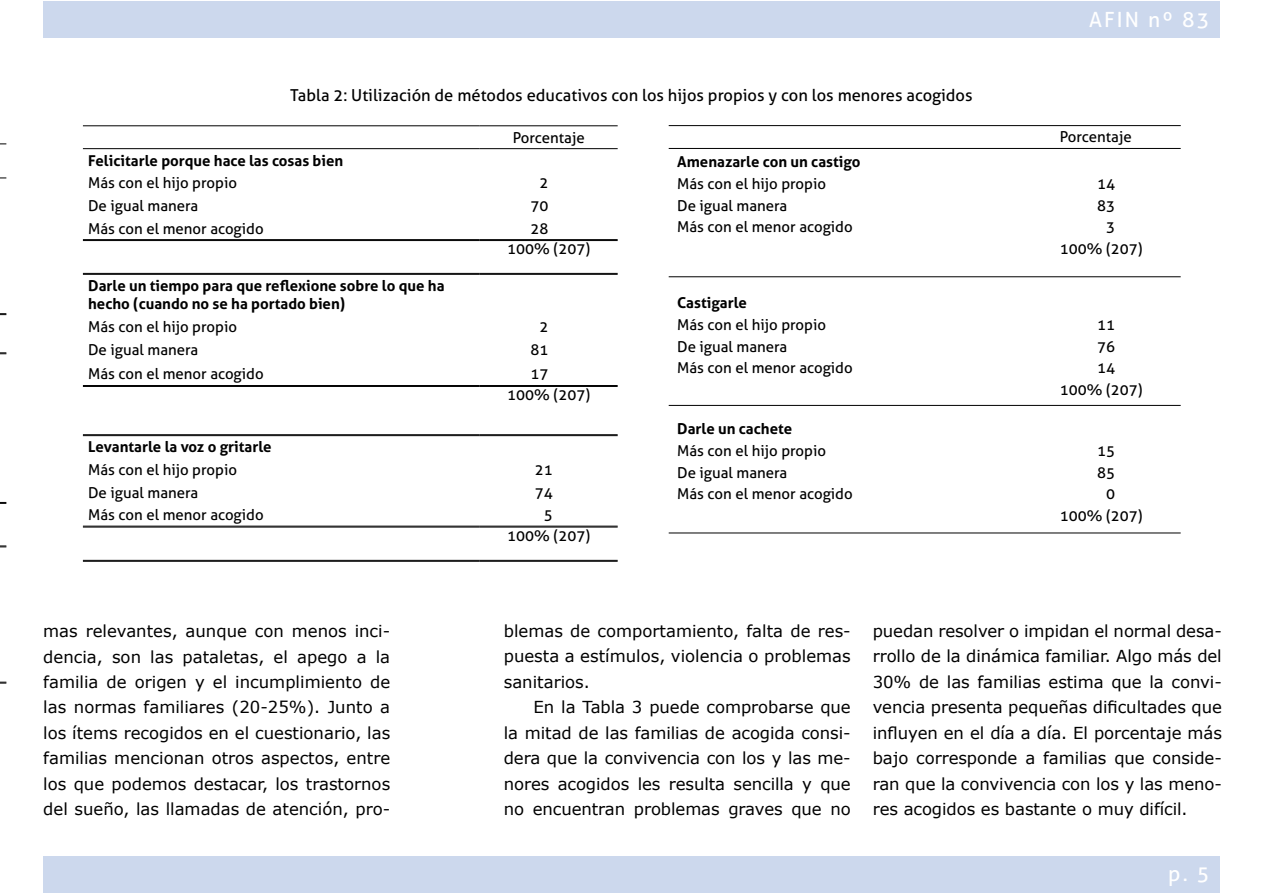
<style>
.page{position:relative;width:1263px;height:893px;background:#fff}
.page>*{position:absolute;margin:0;border:0;box-sizing:border-box;transform-origin:0 0}
.t1{font:21px "Aller";letter-spacing:.1em;color:#fff}
.t2{font:16.5px/25.5px "Verdana";letter-spacing:-.005em;color:#000;text-align:justify}
.t3{font:16.5px "Aller";color:#000}
.t4{font:15px/21.8px "Aller";color:#000}
.t5{font:700 15px/18px "Aller";color:#000}
</style>
<div class="page">
<div style="left:43px;top:1px;width:1177px;height:37px;background:#ccd8ed"></div>
<div style="left:43px;top:856px;width:1177px;height:37px;background:#ccd8ed"></div>
<svg style="left:0;top:313px;width:6px;height:2px"></svg>
<svg style="left:0;top:502px;width:6px;height:2px"></svg>
<svg style="left:0;top:546px;width:6px;height:2px"></svg>
<svg style="left:0;top:682px;width:6px;height:2px"></svg>
<hr style="left:83px;top:125px;width:397px;height:1px;background:#000">
<hr style="left:480px;top:125px;width:138px;height:1px;background:#000">
<hr style="left:83px;top:148px;width:397px;height:1px;background:#000">
<hr style="left:480px;top:148px;width:138px;height:1px;background:#000">
<hr style="left:83px;top:239px;width:397px;height:1px;background:#000">
<hr style="left:83px;top:240px;width:397px;height:1px;background:#000">
<hr style="left:480px;top:239px;width:138px;height:1px;background:#000">
<hr style="left:480px;top:240px;width:138px;height:1px;background:#000">
<hr style="left:83px;top:273px;width:397px;height:1px;background:#000">
<hr style="left:83px;top:274px;width:397px;height:1px;background:#000">
<hr style="left:480px;top:273px;width:138px;height:1px;background:#000">
<hr style="left:480px;top:274px;width:138px;height:1px;background:#000">
<hr style="left:83px;top:385px;width:397px;height:1px;background:#000">
<hr style="left:83px;top:386px;width:397px;height:1px;background:#000">
<hr style="left:480px;top:385px;width:138px;height:1px;background:#000">
<hr style="left:480px;top:386px;width:138px;height:1px;background:#000">
<hr style="left:83px;top:434px;width:397px;height:1px;background:#000">
<hr style="left:83px;top:435px;width:397px;height:1px;background:#000">
<hr style="left:480px;top:434px;width:138px;height:1px;background:#000">
<hr style="left:480px;top:435px;width:138px;height:1px;background:#000">
<hr style="left:83px;top:526px;width:397px;height:1px;background:#000">
<hr style="left:83px;top:527px;width:397px;height:1px;background:#000">
<hr style="left:480px;top:526px;width:138px;height:1px;background:#000">
<hr style="left:480px;top:527px;width:138px;height:1px;background:#000">
<hr style="left:83px;top:560px;width:397px;height:1px;background:#000">
<hr style="left:83px;top:561px;width:397px;height:1px;background:#000">
<hr style="left:480px;top:560px;width:138px;height:1px;background:#000">
<hr style="left:480px;top:561px;width:138px;height:1px;background:#000">
<hr style="left:669px;top:125px;width:512px;height:1px;background:#000">
<hr style="left:669px;top:148px;width:512px;height:1px;background:#000">
<hr style="left:669px;top:276px;width:512px;height:1px;background:#000">
<hr style="left:669px;top:405px;width:512px;height:1px;background:#000">
<hr style="left:669px;top:533px;width:512px;height:1px;background:#000">
<p class="t1" style="left:1089px;top:7px;width:122px">AFIN nº 83</p>
<p class="t3" style="left:290px;top:85px;width:684px">Tabla 2: Utilización de métodos educativos con los hijos propios y con los menores acogidos</p>
<p class="t4" style="left:513px;top:127px;width:73px">Porcentaje</p>
<p class="t5" style="left:88px;top:151px;width:257px">Felicitarle porque hace las cosas bien</p>
<p class="t4" style="left:88px;top:172px;width:150px">Más con el hijo propio</p>
<p class="t4" style="left:540px;top:172px;width:10px">2</p>
<p class="t4" style="left:88px;top:195px;width:112px">De igual manera</p>
<p class="t4" style="left:531px;top:195px;width:19px">70</p>
<p class="t4" style="left:88px;top:218px;width:177px">Más con el menor acogido</p>
<p class="t4" style="left:507px;top:218px;width:84px;line-height:20.2px;text-indent:23px">28<br>100% (207)</p>
<p class="t5" style="left:88px;top:277px;width:358px">Darle un tiempo para que reflexione sobre lo que ha hecho (cuando no se ha portado bien)</p>
<p class="t4" style="left:88px;top:316px;width:150px">Más con el hijo propio</p>
<p class="t4" style="left:540px;top:316px;width:10px">2</p>
<p class="t4" style="left:88px;top:339px;width:112px">De igual manera</p>
<p class="t4" style="left:531px;top:339px;width:19px">81</p>
<p class="t4" style="left:88px;top:362px;width:177px">Más con el menor acogido</p>
<p class="t4" style="left:507px;top:363px;width:84px;text-indent:23px">17<br>100% (207)</p>
<p class="t5" style="left:88px;top:438px;width:185px">Levantarle la voz o gritarle</p>
<p class="t4" style="left:88px;top:459px;width:150px">Más con el hijo propio</p>
<p class="t4" style="left:535px;top:459px;width:19px">21</p>
<p class="t4" style="left:88px;top:482px;width:112px">De igual manera</p>
<p class="t4" style="left:535px;top:482px;width:19px">74</p>
<p class="t4" style="left:88px;top:504px;width:177px">Más con el menor acogido</p>
<p class="t4" style="left:507px;top:505px;width:84px;line-height:20.5px;text-align:center">5<br>100% (207)</p>
<p class="t4" style="left:1060px;top:126px;width:73px">Porcentaje</p>
<p class="t5" style="left:677px;top:153px;width:185px">Amenazarle con un castigo</p>
<p class="t4" style="left:677px;top:173px;width:150px">Más con el hijo propio</p>
<p class="t4" style="left:1097px;top:173px;width:19px">14</p>
<p class="t4" style="left:677px;top:194px;width:112px">De igual manera</p>
<p class="t4" style="left:1097px;top:194px;width:19px">83</p>
<p class="t4" style="left:677px;top:216px;width:177px">Más con el menor acogido</p>
<p class="t4" style="left:1060px;top:216px;width:84px;text-indent:46px">3<br>100% (207)</p>
<p class="t5" style="left:677px;top:294px;width:71px">Castigarle</p>
<p class="t4" style="left:677px;top:314px;width:150px">Más con el hijo propio</p>
<p class="t4" style="left:1097px;top:314px;width:19px">11</p>
<p class="t4" style="left:677px;top:335px;width:112px">De igual manera</p>
<p class="t4" style="left:1097px;top:335px;width:19px">76</p>
<p class="t4" style="left:677px;top:357px;width:177px">Más con el menor acogido</p>
<p class="t4" style="left:1060px;top:357px;width:84px;text-indent:38px">14<br>100% (207)</p>
<p class="t5" style="left:677px;top:420px;width:117px">Darle un cachete</p>
<p class="t4" style="left:677px;top:439px;width:150px">Más con el hijo propio</p>
<p class="t4" style="left:1097px;top:439px;width:19px">15</p>
<p class="t4" style="left:677px;top:461px;width:112px">De igual manera</p>
<p class="t4" style="left:1097px;top:461px;width:19px">85</p>
<p class="t4" style="left:677px;top:483px;width:177px">Más con el menor acogido</p>
<p class="t4" style="left:1060px;top:483px;width:84px;text-indent:46px">0<br>100% (207)</p>
<p class="t2" style="left:43px;top:618px;width:348px">mas relevantes, aunque con menos inci&shy;dencia, son las pataletas, el apego a la familia de origen y el incumplimiento de las normas familiares (20-25%). Junto a los ítems recogidos en el cuestionario, las familias mencionan otros aspectos, entre los que podemos destacar, los trastornos del sueño, las llamadas de atención, pro-</p>
<p class="t2" style="left:504px;top:618px;width:348px">blemas de comportamiento, falta de res&shy;puesta a estímulos, violencia o problemas sanitarios.</p>
<p class="t2" style="left:504px;top:694px;width:349px;text-indent:30px">En la Tabla 3 puede comprobarse que la mitad de las familias de acogida consi&shy;dera que la convivencia con los y las me&shy;nores acogidos les resulta sencilla y que no encuentran problemas graves que no</p>
<p class="t2" style="left:873px;top:618px;width:351px">puedan resolver o impidan el normal desa&shy;rrollo de la dinámica familiar. Algo más del 30% de las familias estima que la convi&shy;vencia presenta pequeñas dificultades que influyen en el día a día. El porcentaje más bajo corresponde a familias que conside&shy;ran que la convivencia con los y las meno&shy;res acogidos es bastante o muy difícil.</p>
<p class="t1" style="left:1168px;top:861px;width:43px">p. 5</p>
</div>
